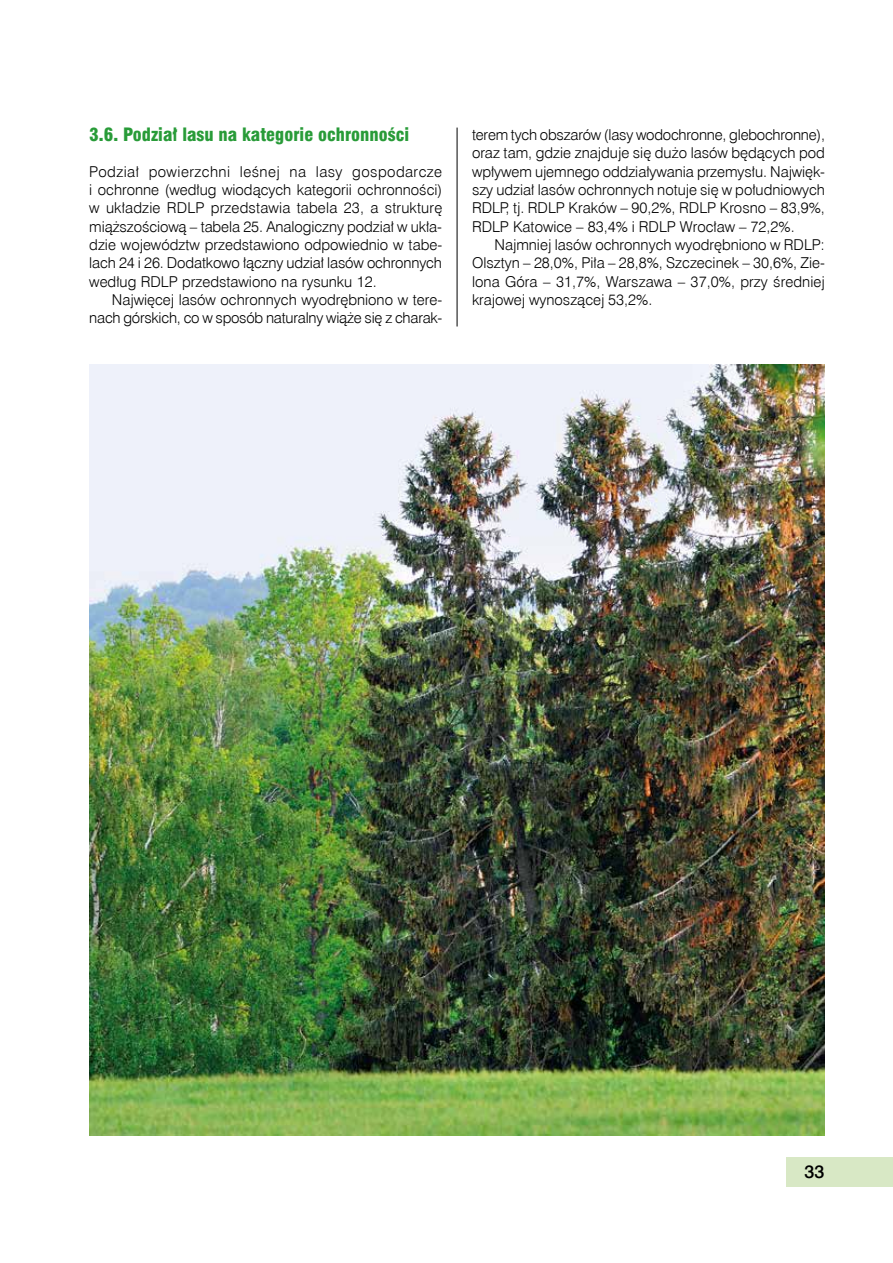
<style>
.page{position:relative;width:893px;height:1263px;background:#fff}
.page>*{position:absolute;margin:0;border:0;box-sizing:border-box;transform-origin:0 0}
.t1{font:18px "Swis 721 Blk Cn EU";color:#289b38}
.t2{font:18px "Swis 721 Md EU";color:#000}
.t3{font:15px/18.3px "Swis 721 Lt EU";color:#000;text-align:justify}
</style>
<div class="page">
<div style="left:787px;top:1157px;width:106px;height:29px;background:#d8e8c5"></div>
<hr style="left:457px;top:128px;width:1px;height:198px;background:#000">
<img style="left:89px;top:365px;width:736px;height:770px">
<p class="t1" style="left:89px;top:123px;width:322px">3.6. Podział lasu na kategorie ochronności</p>
<p class="t3" style="left:89px;top:162px;width:354px">Podział powierzchni leśnej na lasy gospodarcze i ochronne (według wiodących kategorii ochronności) w układzie RDLP przedstawia tabela 23, a strukturę miąższościową – tabela 25. Analogiczny podział w ukła&shy;dzie województw przedstawiono odpowiednio w tabe&shy;lach 24 i 26. Dodatkowo łączny udział lasów ochronnych według RDLP przedstawiono na rysunku 12.</p>
<p class="t3" style="left:89px;top:291px;width:354px;text-align:right">Najwięcej lasów ochronnych wyodrębniono w tere&shy;nach górskich, co w sposób naturalny wiąże się z charak-</p>
<p class="t3" style="left:472px;top:126px;width:355px">terem tych obszarów (lasy wodochronne, glebochronne), oraz tam, gdzie znajduje się dużo lasów będących pod wpływem ujemnego oddziaływania przemysłu. Najwięk&shy;szy udział lasów ochronnych notuje się w południowych RDLP, tj. RDLP Kraków – 90,2%, RDLP Krosno – 83,9%, RDLP Katowice – 83,4% i RDLP Wrocław – 72,2%.</p>
<p class="t3" style="left:472px;top:236px;width:354px;text-indent:22px">Najmniej lasów ochronnych wyodrębniono w RDLP:<br>Olsztyn – 28,0%, Piła – 28,8%, Szczecinek – 30,6%, Zie&shy;lona Góra – 31,7%, Warszawa – 37,0%, przy średniej krajowej wynoszącej 53,2%.</p>
<p class="t2" style="left:804px;top:1161px;width:22px">33</p>
</div>
